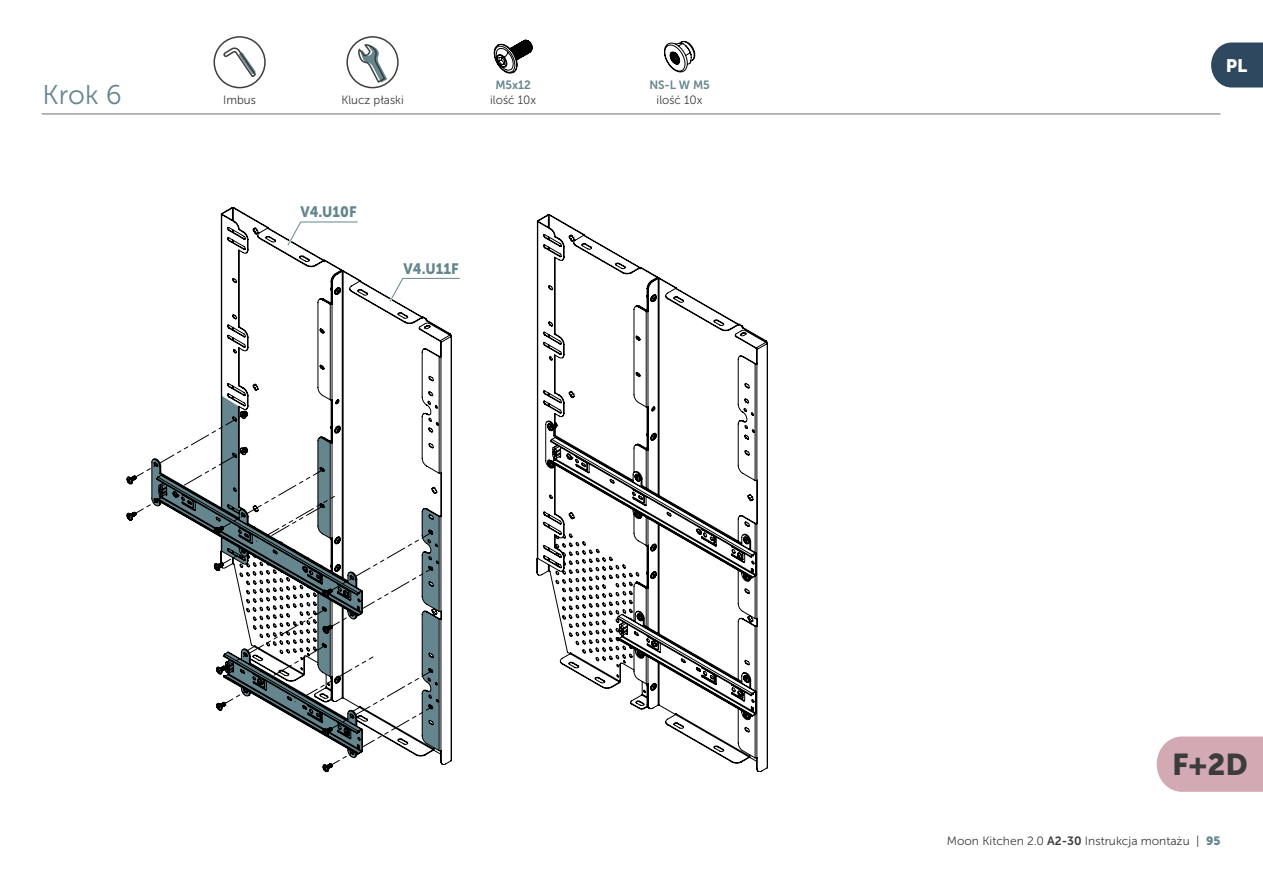
<style>
.page{position:relative;width:1263px;height:893px;background:#fff}
.page>*{position:absolute;margin:0;border:0;box-sizing:border-box;transform-origin:0 0}
.t1{font:30px "Museo Sans 900";color:#3c3c3b}
.t2{font:27px "Museo Sans 300";color:#65868e}
.t3{font:18px "Museo Sans 900";color:#fff}
.t4{font:15px "Museo Sans 900";color:#65868e;scale:.92 1}
.t5{font:12px "Museo Sans 300";color:#3c3c3b}
.t6{font:12px "Museo Sans 700";color:#65868e}
.s1{font-family:"Museo Sans 700"}
.s2{font-family:"Museo Sans 900";color:#65868e}
</style>
<div class="page">
<svg style="left:127px;top:207px;width:325px;height:565px"></svg>
<svg style="left:135px;top:395px;width:304px;height:370px"></svg>
<svg style="left:537px;top:214px;width:231px;height:558px"></svg>
<svg style="left:285px;top:207px;width:74px;height:41px"></svg>
<svg style="left:387px;top:257px;width:73px;height:47px"></svg>
<hr style="left:42px;top:114px;width:1178px;height:1px;background:#6e6e6e">
<svg style="left:213px;top:36px;width:53px;height:53px"></svg>
<div style="left:346px;top:36px;width:53px;height:52px;border:2px solid #3d3d3b;border-radius:50%"></div>
<svg style="left:357px;top:43px;width:30px;height:41px"></svg>
<svg style="left:494px;top:40px;width:39px;height:33px"></svg>
<svg style="left:664px;top:41px;width:31px;height:31px"></svg>
<svg style="left:1211px;top:43px;width:52px;height:45px;background:#415a6e"></svg>
<svg style="left:1157px;top:736px;width:106px;height:56px;background:#d5aeb8"></svg>
<h2 class="t2" style="left:43px;top:80px;width:81px">Krok 6</h2>
<p class="t5" style="left:223px;top:93px;width:34px">Imbus</p>
<p class="t5" style="left:341px;top:93px;width:64px">Klucz płaski</p>
<p class="t6" style="left:495px;top:79px;width:37px">M5x12</p>
<p class="t5" style="left:490px;top:93px;width:47px">ilość 10x</p>
<p class="t4" style="left:300px;top:204px;width:63px">V4.U10F</p>
<p class="t4" style="left:404px;top:260px;width:61px">V4.U11F</p>
<p class="t6" style="left:649px;top:79px;width:62px">NS-L W M5</p>
<p class="t5" style="left:657px;top:93px;width:47px">ilość 10x</p>
<h3 class="t3" style="left:1226px;top:55px;width:23px">PL</h3>
<h1 class="t1" style="left:1172px;top:748px;width:77px">F+2D</h1>
<p class="t5" style="left:947px;top:834px;width:275px">Moon Kitchen 2.0 <span class="s1">A2-30</span> Instrukcja montażu | <span class="s2">95</span></p>
</div>
